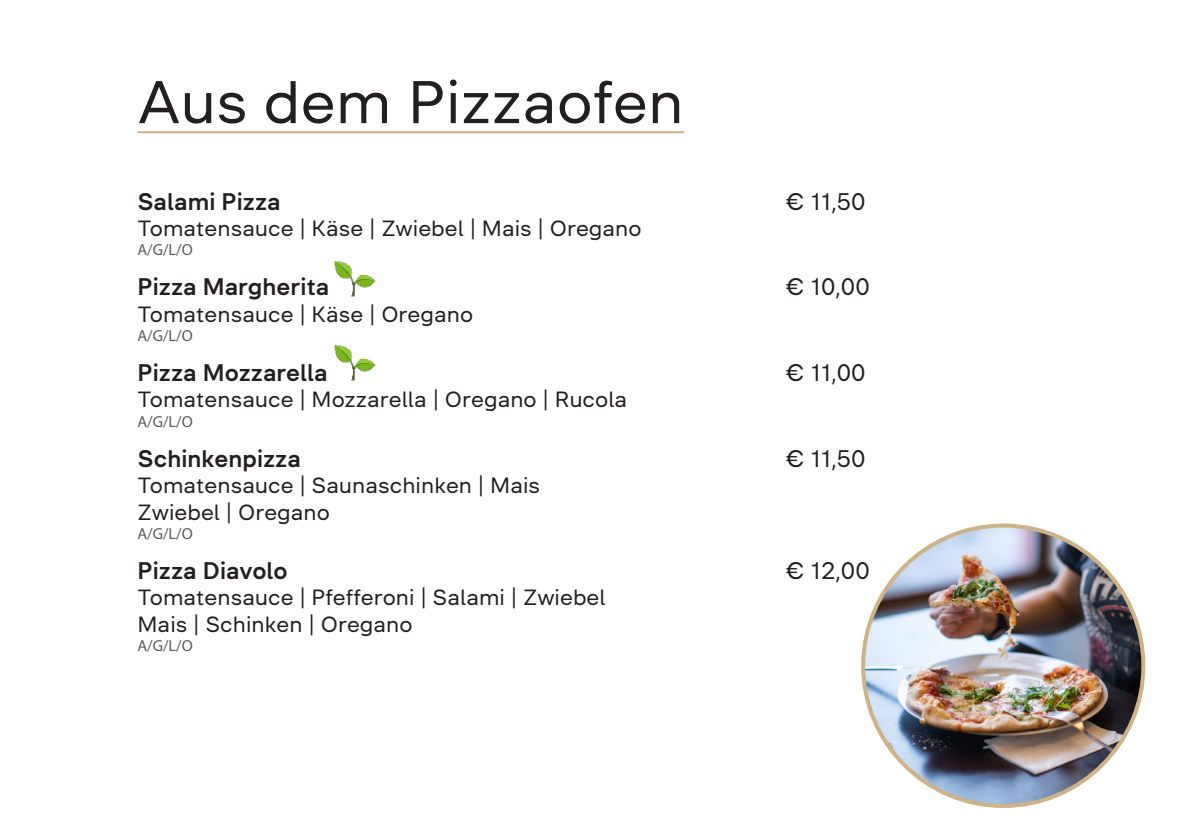
<style>
.page{position:relative;width:1191px;height:840px;background:#fff}
.page>*{position:absolute;margin:0;border:0;box-sizing:border-box;transform-origin:0 0}
.t1{font:60px "Inerta";color:#231f20}
.t2{font:600 24px "Inerta";color:#231f20}
.t3{font:24px "Inerta";color:#231f20}
.t4{font:22px "Inerta";color:#231f20}
.t5{font:16px "Myriad Pro";color:#5a5a5d}
</style>
<div class="page">
<hr style="left:137px;top:131px;width:547px;height:2px;background:#cdb385">
<img style="left:335px;top:260px;width:41px;height:37px">
<img style="left:335px;top:344px;width:41px;height:37px">
<img style="left:863px;top:525px;width:280px;height:280px;border-radius:140px">
<p class="t1" style="left:137px;top:68px;width:548px">Aus dem Pizzaofen</p>
<p class="t2" style="left:137px;top:187px;width:145px">Salami Pizza</p>
<p class="t3" style="left:785px;top:187px;width:81px">€ 11,50</p>
<p class="t4" style="left:137px;top:216px;width:505px">Tomatensauce | Käse | Zwiebel | Mais | Oregano</p>
<p class="t5" style="left:137px;top:240px;width:57px">A/G/L/O</p>
<p class="t2" style="left:137px;top:273px;width:193px">Pizza Margherita</p>
<p class="t3" style="left:785px;top:273px;width:85px">€ 10,00</p>
<p class="t4" style="left:137px;top:301px;width:337px">Tomatensauce | Käse | Oregano</p>
<p class="t5" style="left:137px;top:325px;width:57px">A/G/L/O</p>
<p class="t2" style="left:137px;top:358px;width:191px">Pizza Mozzarella</p>
<p class="t3" style="left:785px;top:359px;width:81px">€ 11,00</p>
<p class="t4" style="left:137px;top:387px;width:491px">Tomatensauce | Mozzarella | Oregano | Rucola</p>
<p class="t5" style="left:137px;top:411px;width:57px">A/G/L/O</p>
<p class="t2" style="left:137px;top:444px;width:165px">Schinkenpizza</p>
<p class="t3" style="left:785px;top:444px;width:81px">€ 11,50</p>
<p class="t4" style="left:137px;top:472px;width:404px">Tomatensauce | Saunaschinken | Mais</p>
<p class="t4" style="left:137px;top:499px;width:194px">Zwiebel | Oregano</p>
<p class="t5" style="left:137px;top:523px;width:57px">A/G/L/O</p>
<p class="t2" style="left:137px;top:556px;width:152px">Pizza Diavolo</p>
<p class="t3" style="left:785px;top:556px;width:85px">€ 12,00</p>
<p class="t4" style="left:137px;top:584px;width:470px">Tomatensauce | Pfefferoni | Salami | Zwiebel</p>
<p class="t4" style="left:137px;top:611px;width:277px">Mais | Schinken | Oregano</p>
<p class="t5" style="left:137px;top:635px;width:57px">A/G/L/O</p>
</div>
